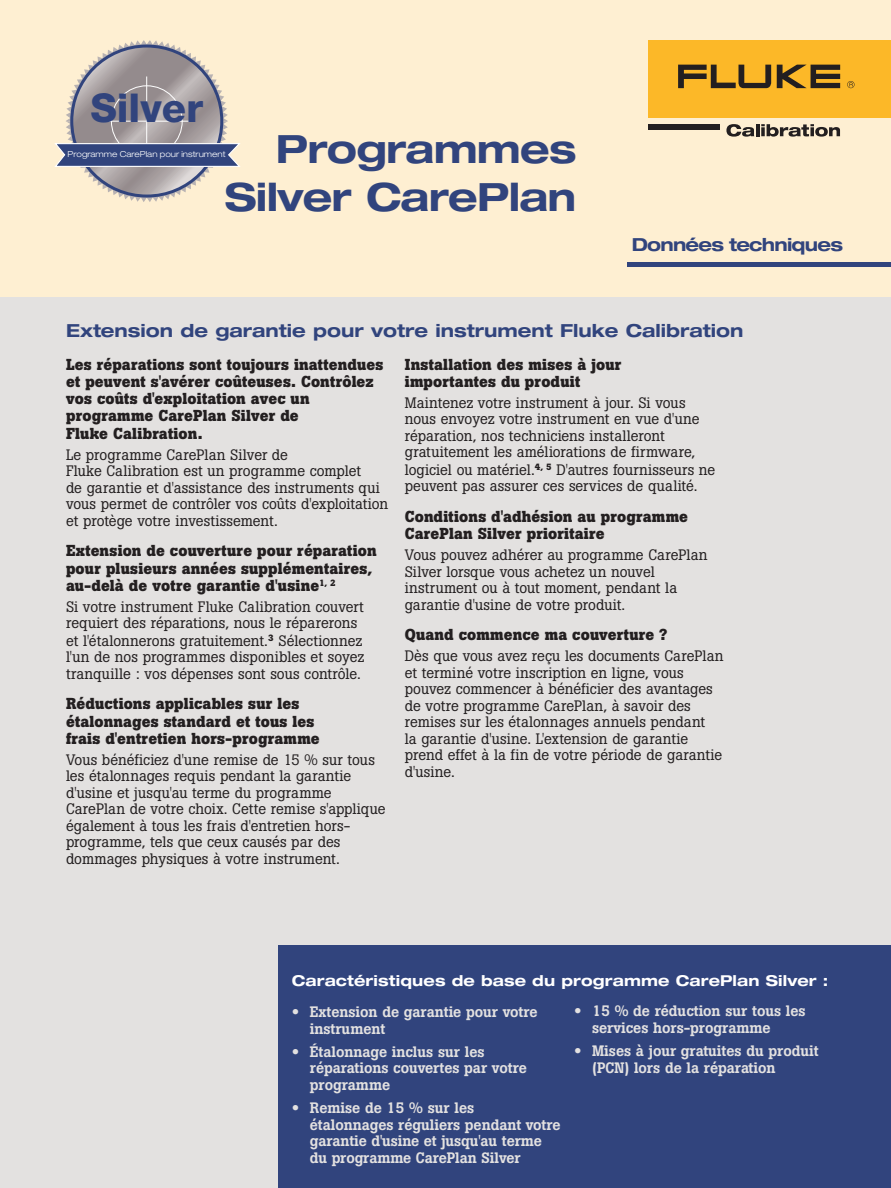
<style>
.page{position:relative;width:891px;height:1188px;background:#fff}
.page>*{position:absolute;margin:0;border:0;box-sizing:border-box;transform-origin:0 0}
.t1{font:800 39.75px "Helvetica Neue";color:#31447d}
.t2{font:700 expanded 39px/48px "Helvetica Neue LT Std";letter-spacing:-.02em;color:#31447d;text-align:right}
.t3{font:700 expanded 18px "Helvetica Neue LT Std";color:#31447d}
.t4{font:700 expanded 18px "Helvetica Neue LT Std";letter-spacing:-.04em;color:#31447d}
.t5{font:700 15.75px/17.2px "Boton Pro";letter-spacing:.01em;color:#231f20}
.t6{font:15px/16.5px "Boton Pro";color:#231f20}
.t7{font:500 15px/16.5px "Boton Pro";letter-spacing:-.005em;color:#e3e1e0}
.t8{font:700 expanded 15px "Helvetica Neue LT Std";letter-spacing:.01em;color:#fff}
.t9{font:300 expanded 8.25px "Helvetica Neue";color:#fff}
.s1{font-family:"Helvetica Neue LT Std";font-weight:700;font-stretch:expanded}
</style>
<div class="page">
<div style="left:0;top:0;width:891px;height:297px;background:#feefd2"></div>
<div style="left:0;top:297px;width:891px;height:891px;background:#e3e1e0"></div>
<div style="left:648px;top:40px;width:243px;height:78px;background:#fcb828"></div>
<svg style="left:777px;top:65px;width:63px;height:23px"></svg>
<svg style="left:678px;top:65px;width:93px;height:23px"></svg>
<svg style="left:847px;top:81px;width:8px;height:7px"></svg>
<div style="left:648px;top:124px;width:72px;height:6px;background:#231f20"></div>
<svg style="left:726px;top:124px;width:114px;height:13px"></svg>
<div style="left:278px;top:945px;width:613px;height:243px;background:#31447d"></div>
<hr style="left:627px;top:263px;width:264px;height:4px;background:#31447d">
<svg style="left:54px;top:40px;width:186px;height:162px"></svg>
<h1 class="t1" style="left:90px;top:84px;width:114px">Silver</h1>
<h2 class="t2" style="left:225px;top:124px;width:353px">Programmes<br>Silver CarePlan</h2>
<p class="t9" style="left:68px;top:149px;width:159px">Programme CarePlan pour instrument</p>
<p class="t4" style="left:632px;top:234px;width:213px">Données techniques</p>
<p class="t3" style="left:66px;top:319px;width:679px">Extension de garantie pour votre instrument Fluke Calibration</p>
<p class="t5" style="left:66px;top:355px;width:319px">Les réparations sont toujours inattendues et peuvent s'avérer coûteuses. Contrôlez vos coûts d'exploitation avec un programme CarePlan Silver de<br>Fluke Calibration.</p>
<p class="t6" style="left:66px;top:446px;width:324px">Le programme CarePlan Silver de<br>Fluke Calibration est un programme complet<br>de garantie et d'assistance des instruments qui vous permet de contrôler vos coûts d'exploitation et protège votre investissement.</p>
<p class="t5" style="left:66px;top:542px;width:312px">Extension de couverture pour réparation pour plusieurs années supplémentaires, au-delà de votre garantie d'usine<sup>1,</sup> <sup>2</sup></p>
<p class="t6" style="left:66px;top:598px;width:300px">Si votre instrument Fluke Calibration couvert requiert des réparations, nous le réparerons et l'étalonnerons gratuitement.<sup>3</sup> Sélectionnez l'un de nos programmes disponibles et soyez tranquille : vos dépenses sont sous contrôle.</p>
<p class="t5" style="left:66px;top:695px;width:255px">Réductions applicables sur les étalonnages standard et tous les frais d'entretien hors-programme</p>
<p class="t6" style="left:66px;top:751px;width:321px">Vous bénéficiez d'une remise de 15 % sur tous les étalonnages requis pendant la garantie d'usine et jusqu'au terme du programme CarePlan de votre choix. Cette remise s'applique également à tous les frais d'entretien hors&shy;programme, tels que ceux causés par des dommages physiques à votre instrument.</p>
<p class="t5" style="left:405px;top:355px;width:218px">Installation des mises à jour importantes du produit</p>
<p class="t6" style="left:405px;top:394px;width:312px">Maintenez votre instrument à jour. Si vous nous envoyez votre instrument en vue d'une réparation, nos techniciens installeront gratuitement les améliorations de firmware, logiciel ou matériel.<sup>4,</sup> <sup>5</sup> D'autres fournisseurs ne peuvent pas assurer ces services de qualité.</p>
<p class="t5" style="left:405px;top:508px;width:285px">Conditions d'adhésion au programme<br>CarePlan Silver prioritaire</p>
<p class="t6" style="left:405px;top:547px;width:304px">Vous pouvez adhérer au programme CarePlan Silver lorsque vous achetez un nouvel instrument ou à tout moment, pendant la garantie d'usine de votre produit.</p>
<p class="t5" style="left:405px;top:626px;width:264px">Quand commence ma couverture ?</p>
<p class="t6" style="left:405px;top:648px;width:320px">Dès que vous avez reçu les documents CarePlan et terminé votre inscription en ligne, vous pouvez commencer à bénéficier des avantages de votre programme CarePlan, à savoir des remises sur les étalonnages annuels pendant<br>la garantie d'usine. L'extension de garantie prend effet à la fin de votre période de garantie d'usine.</p>
<p class="t8" style="left:292px;top:971px;width:538px">Caractéristiques de base du programme CarePlan Silver :</p>
<p class="t7" style="left:310px;top:1004px;width:229px;text-indent:-18px"><span class="s1">•</span> Extension de garantie pour votre instrument</p>
<p class="t7" style="left:310px;top:1043px;width:219px;text-indent:-18px"><span class="s1">•</span> Étalonnage inclus sur les réparations couvertes par votre programme</p>
<p class="t7" style="left:310px;top:1100px;width:252px;text-indent:-18px"><span class="s1">•</span> Remise de 15 % sur les étalonnages réguliers pendant votre garantie d'usine et jusqu'au terme du programme CarePlan Silver</p>
<p class="t7" style="left:592px;top:1003px;width:215px;text-indent:-18px"><span class="s1">•</span> 15 % de réduction sur tous les services hors-programme</p>
<p class="t7" style="left:592px;top:1043px;width:228px;text-indent:-18px"><span class="s1">•</span> Mises à jour gratuites du produit (PCN) lors de la réparation</p>
</div>
